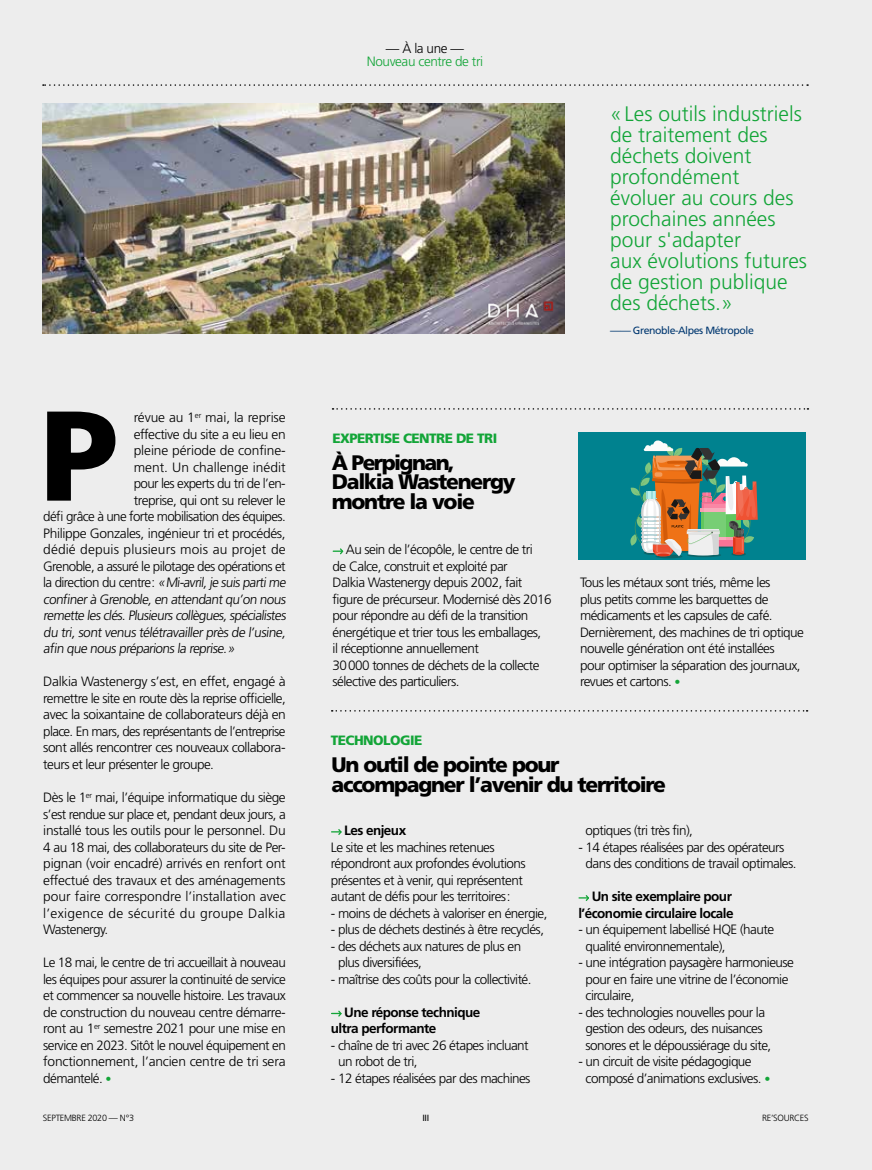
<style>
.page{position:relative;width:872px;height:1170px;background:#fff}
.page>*{position:absolute;margin:0;border:0;box-sizing:border-box;transform-origin:0 0}
.t1{font:900 127.5px "Frutiger LT Std";color:#000}
.t2{font:300 21px/21px "Frutiger LT Std";color:#13a538}
.t3{font:900 21px/19.5px "Frutiger LT Std";letter-spacing:-.06em;color:#000}
.t4{font:300 13.5px/16.5px "Frutiger LT Std";letter-spacing:-.04em;color:#000}
.t5{font:700 13.5px/16.5px "Frutiger LT Std";letter-spacing:-.04em;color:#000}
.t6{font:300 13.5px "Frutiger LT Std";letter-spacing:-.01em;color:#000}
.t7{font:300 13.5px "Frutiger LT Std";letter-spacing:.01em;color:#000}
.t8{font:900 13.5px "Frutiger LT Std";letter-spacing:-.04em;color:#13a538}
.t9{font:300 13.5px "Frutiger LT Std";color:#000}
.t10{font:300 13.5px "Frutiger LT Std";letter-spacing:-.03em;color:#13a538}
.t11{font:10.5px "Frutiger LT Std";letter-spacing:-.04em;color:#003770}
.t12{font:300 9px "Frutiger LT Std";letter-spacing:-.03em;color:#000}
.t13{font:9px "Frutiger LT Std";color:#000}
.s1{font-size:12px;color:#13a538}
</style>
<div class="page">
<div style="left:0;top:0;width:872px;height:1169px;background:#ededed"></div>
<svg style="left:43px;top:84px;width:765px;height:2px"></svg>
<svg style="left:332px;top:408px;width:476px;height:1px"></svg>
<svg style="left:332px;top:710px;width:475px;height:1px"></svg>
<svg style="left:331px;top:829px;width:11px;height:6px"></svg>
<svg style="left:331px;top:1010px;width:11px;height:7px"></svg>
<svg style="left:579px;top:895px;width:10px;height:6px"></svg>
<div style="left:578px;top:432px;width:227px;height:128px;background:#00828f"></div>
<svg style="left:655px;top:554px;width:27px;height:4px"></svg>
<hr style="left:687px;top:553px;width:34px;height:4px;background:#0c6468;border-radius:50%">
<svg style="left:630px;top:440px;width:127px;height:116px"></svg>
<svg style="left:333px;top:548px;width:11px;height:7px"></svg>
<img style="left:42px;top:103px;width:522px;height:231px">
<img style="left:477px;top:292px;width:86px;height:42px">
<h1 class="t1" style="left:40px;top:379px;width:79px">P</h1>
<p class="t6" style="left:134px;top:410px;width:153px">révue au 1<sup>er</sup> mai, la reprise</p>
<p class="t4" style="left:134px;top:426px;width:153px">effective du site a eu lieu en</p>
<p class="t6" style="left:134px;top:443px;width:153px">pleine période de confine-</p>
<p class="t9" style="left:134px;top:459px;width:153px">ment. Un challenge inédit</p>
<p class="t4" style="left:134px;top:475px;width:153px">pour les experts du tri de l’en-</p>
<p class="t4" style="left:134px;top:492px;width:153px">treprise, qui ont su relever le</p>
<p class="t4" style="left:43px;top:508px;width:244px">défi grâce à une forte mobilisation des équipes.</p>
<p class="t4" style="left:43px;top:525px;width:244px">Philippe Gonzales, ingénieur tri et procédés,</p>
<p class="t7" style="left:43px;top:542px;width:244px">dédié depuis plusieurs mois au projet de</p>
<p class="t4" style="left:43px;top:558px;width:244px">Grenoble, a assuré le pilotage des opérations et</p>
<p class="t4" style="left:43px;top:574px;width:246px">la direction du centre: «Mi-avril,je suispartime</p>
<p class="t4" style="left:43px;top:591px;width:246px">confinerà Grenoble,en attendantqu’on nous</p>
<p class="t4" style="left:43px;top:607px;width:246px">remette les clés.Plusieurs collègues,spécialistes</p>
<p class="t4" style="left:43px;top:624px;width:246px">du tri, sont venus télétravailler près de l’usine,</p>
<p class="t4" style="left:43px;top:640px;width:195px">afin que nous préparions la reprise.»</p>
<p class="t4" style="left:43px;top:673px;width:244px;text-align:justify">Dalkia Wastenergy s’est, en effet, engagé à remettre le site en route dès la reprise officielle, avec la soixantaine de collaborateurs déjà en place. En mars, des représentants de l’entreprise sont allés rencontrer ces nouveaux collabora&shy;teurs et leur présenter le groupe.</p>
<p class="t4" style="left:43px;top:789px;width:244px;text-align:justify">Dès le 1<sup>er</sup> mai, l’équipe informatique du siège s’est rendue sur place et, pendant deux jours, a installé tous les outils pour le personnel. Du 4 au 18 mai, des collaborateurs du site de Per&shy;pignan (voir encadré) arrivés en renfort ont effectué des travaux et des aménagements pour faire correspondre l’installation avec l’exigence de sécurité du groupe Dalkia Wastenergy.</p>
<p class="t4" style="left:43px;top:954px;width:244px;text-align:justify">Le 18 mai, le centre de tri accueillait à nouveau les équipes pour assurer la continuité de service et commencer sa nouvelle histoire. Les travaux de construction du nouveau centre démarre&shy;ront au 1<sup>er</sup> semestre 2021 pour une mise en service en 2023. Sitôt le nouvel équipement en fonctionnement, l’ancien centre de tri sera démantelé. <span class="s1">•</span></p>
<p class="t4" style="left:386px;top:40px;width:80px">— À la une —</p>
<p class="t10" style="left:367px;top:54px;width:118px">Nouveau centre de tri</p>
<h2 class="t2" style="left:610px;top:103px;width:198px">«Les outils industriels de traitement des déchets doivent profondément évoluer au cours des prochaines années pour s'adapter<br>aux évolutions futures de gestion publique des déchets.»</h2>
<p class="t11" style="left:610px;top:324px;width:145px">—— Grenoble-Alpes Métropole</p>
<p class="t8" style="left:332px;top:430px;width:166px">EXPERTISE CENTRE DE TRI</p>
<h2 class="t3" style="left:332px;top:452px;width:185px">À Perpignan,<br>Dalkia Wastenergy montre la voie</h2>
<p class="t4" style="left:332px;top:541px;width:221px;text-indent:13px">Au sein de l’écopôle, le centre de tri<br>de Calce, construit et exploité par<br>Dalkia Wastenergy depuis 2002, fait figure de précurseur. Modernisé dès 2016 pour répondre au défi de la transition énergétique et trier tous les emballages,<br>il réceptionne annuellement<br>30000 tonnes de déchets de la collecte sélective des particuliers.</p>
<p class="t8" style="left:331px;top:732px;width:93px">TECHNOLOGIE</p>
<p class="t4" style="left:580px;top:574px;width:225px">Tous les métaux sont triés, même les<br>plus petits comme les barquettes de médicaments et les capsules de café.<br>Dernièrement, des machines de tri optique nouvelle génération ont été installées<br>pour optimiser la séparation des journaux, revues et cartons. <span class="s1">•</span></p>
<h2 class="t3" style="left:331px;top:755px;width:336px">Un outil de pointe pour accompagner l’avenir du territoire</h2>
<p class="t5" style="left:344px;top:822px;width:63px">Les enjeux</p>
<p class="t4" style="left:331px;top:838px;width:196px">Le site et les machines retenues répondront aux profondes évolutions présentes et à venir, qui représentent autant de défis pour les territoires:</p>
<p class="t4" style="left:331px;top:904px;width:218px">- moins de déchets à valoriser en énergie,</p>
<p class="t4" style="left:331px;top:921px;width:215px">- plus de déchets destinés à être recyclés,</p>
<p class="t4" style="left:338px;top:937px;width:184px;text-indent:-7px">- des déchets aux natures de plus en plus diversifiées,</p>
<p class="t4" style="left:331px;top:970px;width:202px">- maîtrise des coûts pour la collectivité.</p>
<p class="t5" style="left:331px;top:1003px;width:151px;text-indent:13px">Une réponse technique ultra performante</p>
<p class="t4" style="left:338px;top:1036px;width:192px;text-indent:-7px">- chaîne de tri avec 26 étapes incluant un robot de tri,</p>
<p class="t4" style="left:331px;top:1069px;width:201px">- 12 étapes réalisées par des machines</p>
<p class="t4" style="left:585px;top:822px;width:109px">optiques (tri très fin),</p>
<p class="t4" style="left:585px;top:838px;width:212px;text-indent:-7px">- 14 étapes réalisées par des opérateurs dans des conditions de travail optimales.</p>
<p class="t5" style="left:578px;top:888px;width:157px;text-align:right">Un site exemplaire pour l’économie circulaire locale</p>
<p class="t4" style="left:585px;top:921px;width:190px;text-indent:-7px">- un équipement labellisé HQE (haute qualité environnementale),</p>
<p class="t4" style="left:585px;top:954px;width:210px;text-indent:-7px">- une intégration paysagère harmonieuse pour en faire une vitrine de l’économie circulaire,</p>
<p class="t4" style="left:578px;top:1003px;width:194px;text-align:center">- des technologies nouvelles pour la gestion des odeurs, des nuisances sonores et le dépoussiérage du site,</p>
<p class="t4" style="left:585px;top:1053px;width:186px;text-indent:-7px">- un circuit de visite pédagogique composé d’animations exclusives. <span class="s1">•</span></p>
<p class="t12" style="left:43px;top:1113px;width:93px">SEPTEMBRE 2020 — N°3</p>
<p class="t13" style="left:422px;top:1112px;width:8px">III</p>
<p class="t12" style="left:762px;top:1113px;width:48px">RE’SOURCES</p>
</div>
